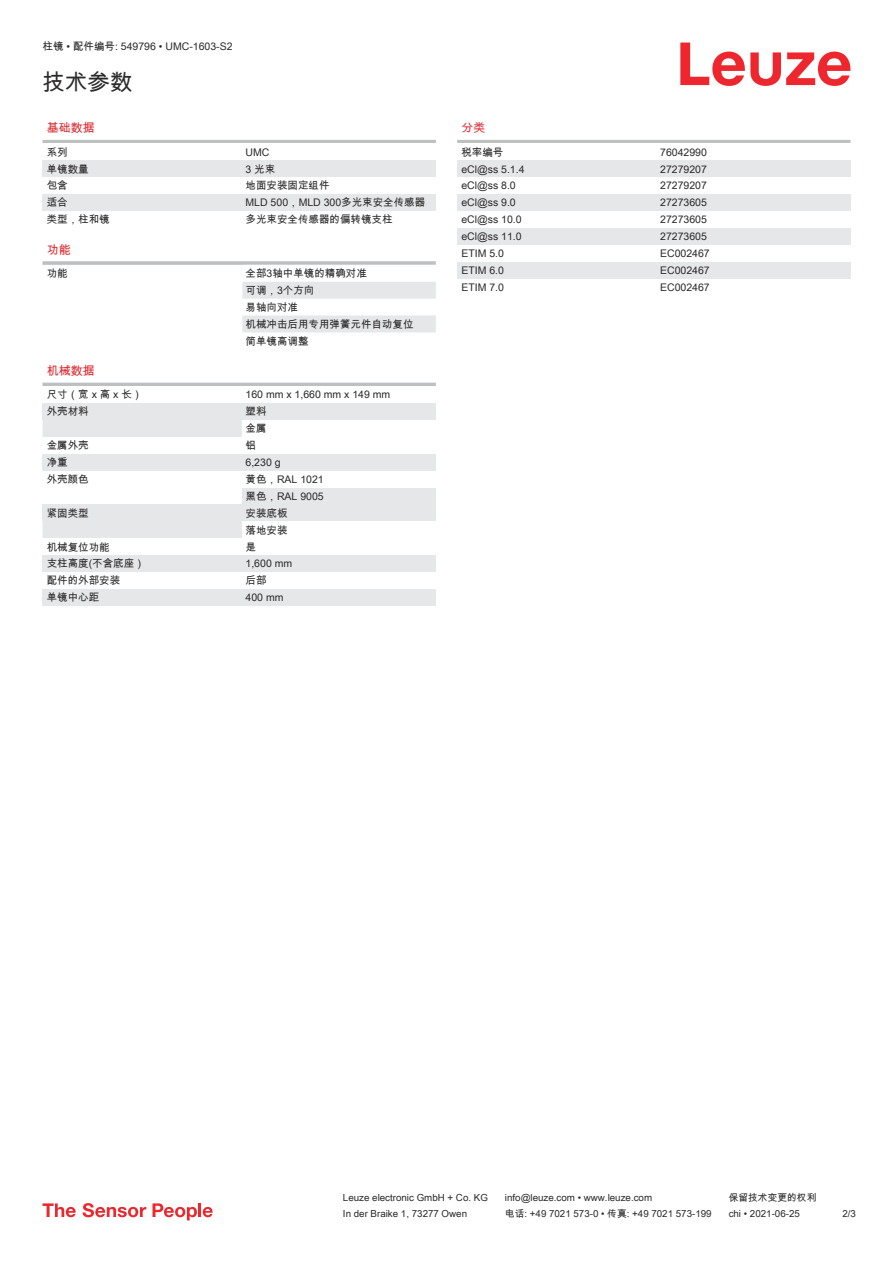
<style>
.page{position:relative;width:893px;height:1263px;background:#fff}
.page>*{position:absolute;margin:0;border:0;box-sizing:border-box;transform-origin:0 0}
.t1{font:22.5px "Arial Unicode MS";color:#2b292a}
.t2{font:12px "Arial Unicode MS";color:#db2a30}
.t3{font:10.5px/17px "Arial Unicode MS";color:#2b292a}
.t4{font:9.75px "Arial Unicode MS";color:#2b292a}
</style>
<div class="page">
<svg style="left:680px;top:43px;width:170px;height:43px"></svg>
<svg style="left:43px;top:420px;width:199px;height:118px;fill:#e6e7e9"></svg>
<hr style="left:43px;top:140px;width:393px;height:3px;background:#bdbfc1">
<div style="left:43px;top:160px;width:199px;height:17px;background:#e6e7e9"></div>
<div style="left:242px;top:160px;width:194px;height:17px;background:#e6e7e9"></div>
<div style="left:43px;top:194px;width:199px;height:17px;background:#e6e7e9"></div>
<div style="left:242px;top:194px;width:194px;height:17px;background:#e6e7e9"></div>
<hr style="left:43px;top:261px;width:393px;height:4px;background:#c6c8c9">
<svg style="left:242px;top:282px;width:194px;height:51px"></svg>
<hr style="left:43px;top:383px;width:393px;height:3px;background:#bdbfc1">
<div style="left:43px;top:403px;width:199px;height:17px;background:#e6e7e9"></div>
<div style="left:242px;top:403px;width:194px;height:17px;background:#e6e7e9"></div>
<div style="left:43px;top:437px;width:199px;height:17px;background:#fff"></div>
<div style="left:43px;top:454px;width:199px;height:17px;background:#e6e7e9"></div>
<div style="left:242px;top:454px;width:194px;height:17px;background:#e6e7e9"></div>
<div style="left:43px;top:471px;width:199px;height:17px;background:#fff"></div>
<div style="left:242px;top:488px;width:194px;height:16px;background:#e6e7e9"></div>
<div style="left:43px;top:504px;width:199px;height:17px;background:#e6e7e9"></div>
<div style="left:242px;top:504px;width:194px;height:17px;background:#e6e7e9"></div>
<div style="left:43px;top:555px;width:199px;height:17px;background:#e6e7e9"></div>
<div style="left:242px;top:555px;width:194px;height:17px;background:#e6e7e9"></div>
<div style="left:43px;top:589px;width:199px;height:17px;background:#e6e7e9"></div>
<div style="left:242px;top:589px;width:194px;height:17px;background:#e6e7e9"></div>
<hr style="left:457px;top:140px;width:393px;height:3px;background:#bdbfc1">
<div style="left:457px;top:160px;width:200px;height:17px;background:#e6e7e9"></div>
<div style="left:657px;top:160px;width:193px;height:17px;background:#e6e7e9"></div>
<div style="left:457px;top:194px;width:200px;height:17px;background:#e6e7e9"></div>
<div style="left:657px;top:194px;width:193px;height:17px;background:#e6e7e9"></div>
<div style="left:457px;top:228px;width:200px;height:17px;background:#e6e7e9"></div>
<div style="left:657px;top:228px;width:193px;height:17px;background:#e6e7e9"></div>
<div style="left:457px;top:262px;width:200px;height:17px;background:#e6e7e9"></div>
<div style="left:657px;top:262px;width:193px;height:17px;background:#e6e7e9"></div>
<svg style="left:43px;top:1203px;width:33px;height:14px"></svg>
<svg style="left:83px;top:1203px;width:63px;height:14px"></svg>
<svg style="left:153px;top:1203px;width:44px;height:17px"></svg>
<hr style="left:198px;top:1203px;width:3px;height:14px;background:#ed272d">
<svg style="left:203px;top:1207px;width:10px;height:10px"></svg>
<p class="t3" style="left:43px;top:38px;width:191px">柱镜 • 配件编号: 549796 • UMC-1603-S2</p>
<h1 class="t1" style="left:43px;top:66px;width:91px">技术参数</h1>
<p class="t2" style="left:47px;top:119px;width:49px">基础数据</p>
<p class="t3" style="left:47px;top:143px;width:22px">系列</p>
<p class="t3" style="left:246px;top:144px;width:25px">UMC</p>
<p class="t3" style="left:47px;top:160px;width:43px">单镜数量</p>
<p class="t3" style="left:246px;top:160px;width:31px">3 光束</p>
<p class="t3" style="left:47px;top:177px;width:22px">包含</p>
<p class="t3" style="left:246px;top:177px;width:85px">地面安装固定组件</p>
<p class="t3" style="left:47px;top:194px;width:22px">适合</p>
<p class="t3" style="left:246px;top:194px;width:181px">MLD 500，MLD 300多光束安全传感器</p>
<p class="t3" style="left:47px;top:211px;width:64px">类型，柱和镜</p>
<p class="t3" style="left:246px;top:211px;width:148px">多光束安全传感器的偏转镜支柱</p>
<p class="t2" style="left:47px;top:241px;width:25px">功能</p>
<p class="t3" style="left:47px;top:265px;width:22px">功能</p>
<p class="t3" style="left:246px;top:265px;width:169px">全部3轴中单镜的精确对准<br>可调，3个方向<br>易轴向对准<br>机械冲击后用专用弹簧元件自动复位简单镜高调整</p>
<p class="t2" style="left:47px;top:362px;width:49px">机械数据</p>
<p class="t3" style="left:47px;top:386px;width:97px">尺寸（宽 x 高 x 长）</p>
<p class="t3" style="left:246px;top:386px;width:146px">160 mm x 1,660 mm x 149 mm</p>
<p class="t3" style="left:47px;top:403px;width:43px">外壳材料</p>
<p class="t3" style="left:246px;top:403px;width:22px">塑料金属</p>
<p class="t3" style="left:47px;top:437px;width:43px">金属外壳</p>
<p class="t3" style="left:246px;top:437px;width:12px">铝</p>
<p class="t3" style="left:47px;top:454px;width:22px">净重</p>
<p class="t3" style="left:246px;top:454px;width:37px">6,230 g</p>
<p class="t3" style="left:47px;top:470px;width:43px">外壳颜色</p>
<p class="t3" style="left:246px;top:470px;width:80px">黄色，RAL 1021黑色，RAL 9005</p>
<p class="t3" style="left:47px;top:504px;width:43px">紧固类型</p>
<p class="t3" style="left:246px;top:504px;width:43px">安装底板落地安装</p>
<p class="t3" style="left:47px;top:538px;width:64px">机械复位功能</p>
<p class="t3" style="left:246px;top:538px;width:12px">是</p>
<p class="t3" style="left:47px;top:555px;width:99px">支柱高度(不含底座）</p>
<p class="t3" style="left:246px;top:555px;width:48px">1,600 mm</p>
<p class="t3" style="left:47px;top:572px;width:75px">配件的外部安装</p>
<p class="t3" style="left:246px;top:572px;width:22px">后部</p>
<p class="t3" style="left:47px;top:589px;width:54px">单镜中心距</p>
<p class="t3" style="left:246px;top:589px;width:39px">400 mm</p>
<p class="t2" style="left:461px;top:119px;width:25px">分类</p>
<p class="t3" style="left:461px;top:143px;width:43px">税率编号</p>
<p class="t3" style="left:660px;top:143px;width:48px">76042990</p>
<p class="t3" style="left:461px;top:160px;width:65px">eCl@ss 5.1.4</p>
<p class="t3" style="left:660px;top:160px;width:48px">27279207</p>
<p class="t3" style="left:461px;top:177px;width:56px">eCl@ss 8.0</p>
<p class="t3" style="left:660px;top:177px;width:48px">27279207</p>
<p class="t3" style="left:461px;top:194px;width:56px">eCl@ss 9.0</p>
<p class="t3" style="left:660px;top:194px;width:48px">27273605</p>
<p class="t3" style="left:461px;top:211px;width:62px">eCl@ss 10.0</p>
<p class="t3" style="left:660px;top:211px;width:48px">27273605</p>
<p class="t3" style="left:461px;top:228px;width:62px">eCl@ss 11.0</p>
<p class="t3" style="left:660px;top:228px;width:48px">27273605</p>
<p class="t3" style="left:461px;top:245px;width:44px">ETIM 5.0</p>
<p class="t3" style="left:660px;top:245px;width:51px">EC002467</p>
<p class="t3" style="left:461px;top:262px;width:44px">ETIM 6.0</p>
<p class="t3" style="left:660px;top:262px;width:51px">EC002467</p>
<p class="t3" style="left:461px;top:278px;width:44px">ETIM 7.0</p>
<p class="t3" style="left:660px;top:278px;width:51px">EC002467</p>
<p class="t4" style="left:343px;top:1191px;width:146px">Leuze electronic GmbH + Co. KG</p>
<p class="t4" style="left:505px;top:1191px;width:149px">info@leuze.com • www.leuze.com</p>
<p class="t4" style="left:729px;top:1191px;width:89px">保留技术变更的权利</p>
<p class="t4" style="left:343px;top:1206px;width:126px">In der Braike 1, 73277 Owen</p>
<p class="t4" style="left:505px;top:1206px;width:208px">电话: +49 7021 573-0 • 传真: +49 7021 573-199</p>
<p class="t4" style="left:729px;top:1206px;width:73px">chi • 2021-06-25</p>
<p class="t4" style="left:842px;top:1206px;width:15px">2 /3</p>
</div>
